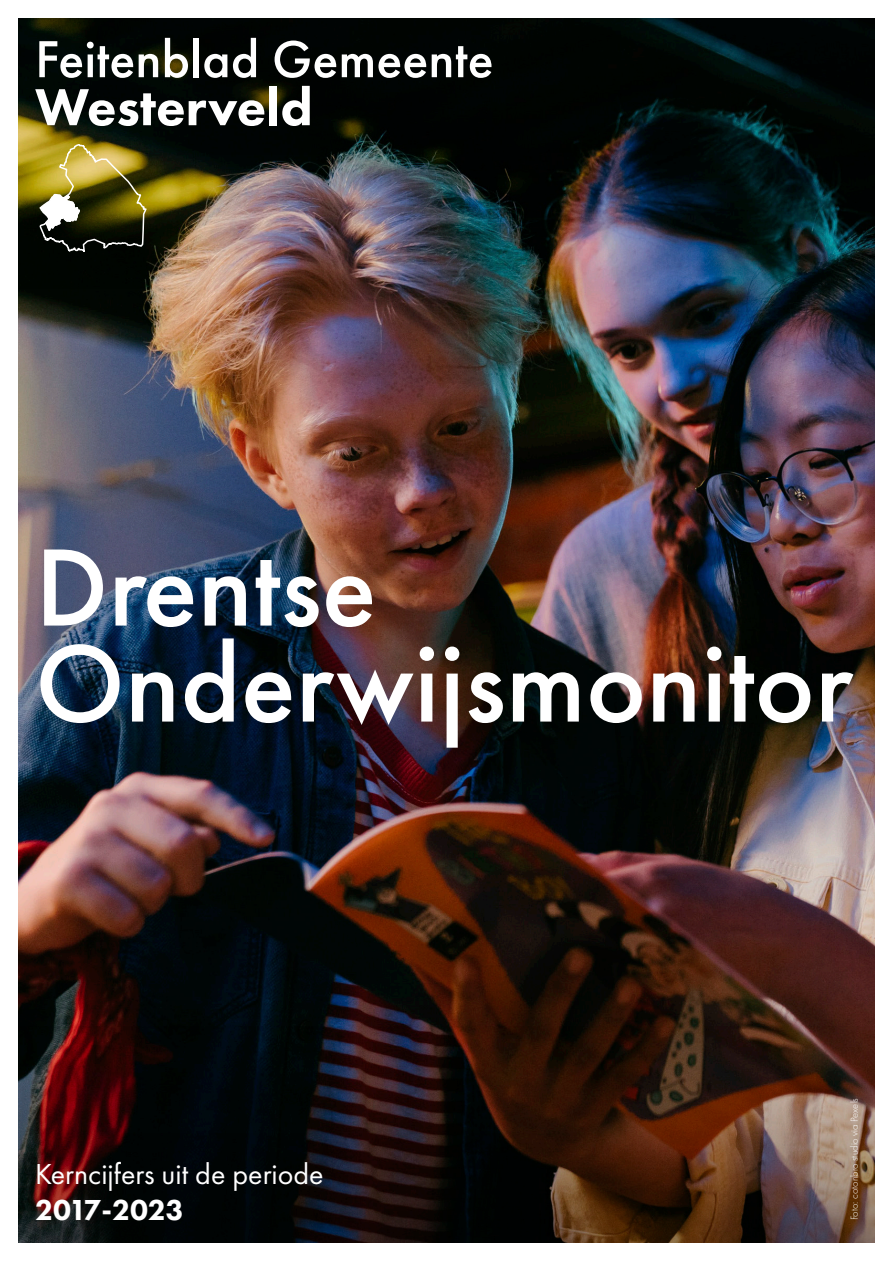
<style>
.page{position:relative;width:893px;height:1263px;background:#fff}
.page>*{position:absolute;margin:0;border:0;box-sizing:border-box;transform-origin:0 0}
.t1{font:500 114px/96px "Futura PT";color:#fff}
.t2{font:500 54px "Futura PT";color:#fff}
.t3{font:800 54px "Futura PT";color:#fff}
.t4{font:30px "Futura PT";color:#fff}
.t5{font:800 30px "Futura PT";letter-spacing:-.005em;color:#fff}
.t6{font:300 10.5px "Futura PT";color:#fff}
</style>
<div class="page">
<img style="left:18px;top:288px;width:857px;height:738px">
<img style="left:18px;top:18px;width:857px;height:270px">
<img style="left:18px;top:1026px;width:857px;height:216px">
<svg style="left:38px;top:140px;width:113px;height:113px;background:#71692e"></svg>
<h2 class="t2" style="left:35px;top:27px;width:460px">Feitenblad Gemeente</h2>
<h2 class="t3" style="left:35px;top:73px;width:279px">Westerveld</h2>
<h1 class="t1" style="left:35px;top:540px;width:819px">Drentse<br>Onderwijsmonitor</h1>
<h3 class="t4" style="left:35px;top:1156px;width:290px">Kerncijfers uit de periode</h3>
<h3 class="t5" style="left:35px;top:1191px;width:150px">2017-2023</h3>
<p class="t6" style="left:848px;top:1220px;width:124px;rotate:-90deg">Foto: cotonbro studio via Pexels</p>
</div>
